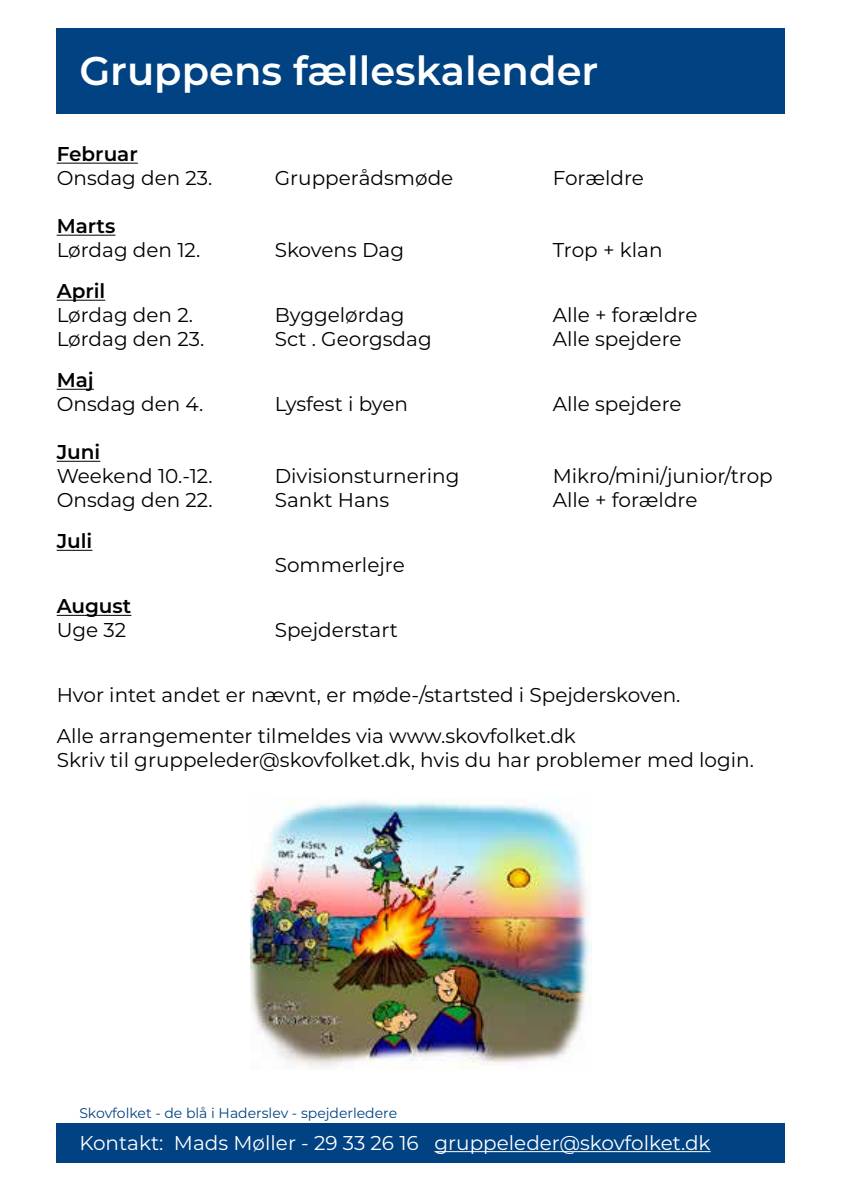
<style>
.page{position:relative;width:842px;height:1191px;background:#fff}
.page>*{position:absolute;margin:0;border:0;box-sizing:border-box;transform-origin:0 0}
.t1{font:600 40px "Montserrat";color:#fff}
.t2{font:20px/41px "Montserrat";color:#000}
.t3{font:20px "Montserrat";color:#fff}
.t4{font:600 20px "Montserrat";color:#000}
.t5{font:14px "Montserrat";color:#004282}
</style>
<div class="page">
<div style="left:57px;top:28px;width:728px;height:85px;background:#004282"></div>
<div style="left:57px;top:1123px;width:728px;height:39px;background:#004282"></div>
<hr style="left:434px;top:1151px;width:277px;height:1px;background:#fff">
<hr style="left:57px;top:163px;width:81px;height:1px;background:#000">
<hr style="left:57px;top:235px;width:58px;height:1px;background:#000">
<hr style="left:57px;top:300px;width:48px;height:1px;background:#000">
<hr style="left:57px;top:389px;width:37px;height:1px;background:#000">
<hr style="left:57px;top:461px;width:43px;height:1px;background:#000">
<hr style="left:57px;top:550px;width:35px;height:1px;background:#000">
<hr style="left:57px;top:615px;width:74px;height:1px;background:#000">
<img style="left:251px;top:797px;width:340px;height:272px">
<h1 class="t1" style="left:79px;top:42px;width:520px">Gruppens fælleskalender</h1>
<p class="t4" style="left:57px;top:140px;width:83px">Februar</p>
<p class="t2" style="left:57px;top:157px;width:157px">Onsdag den 23.</p>
<p class="t2" style="left:275px;top:157px;width:180px">Grupperådsmøde</p>
<p class="t2" style="left:553px;top:157px;width:93px">Forældre</p>
<p class="t4" style="left:57px;top:212px;width:60px">Marts</p>
<p class="t2" style="left:57px;top:229px;width:145px">Lørdag den 12.</p>
<p class="t2" style="left:275px;top:229px;width:131px">Skovens Dag</p>
<p class="t2" style="left:553px;top:229px;width:111px">Trop + klan</p>
<p class="t4" style="left:57px;top:277px;width:50px">April</p>
<p class="t2" style="left:57px;top:294px;width:138px">Lørdag den 2.</p>
<p class="t2" style="left:275px;top:294px;width:131px">Byggelørdag</p>
<p class="t2" style="left:553px;top:294px;width:146px">Alle + forældre</p>
<p class="t2" style="left:57px;top:318px;width:149px">Lørdag den 23.</p>
<p class="t2" style="left:275px;top:318px;width:158px">Sct . Georgsdag</p>
<p class="t2" style="left:553px;top:318px;width:130px">Alle spejdere</p>
<p class="t4" style="left:57px;top:366px;width:39px">Maj</p>
<p class="t2" style="left:57px;top:383px;width:148px">Onsdag den 4.</p>
<p class="t2" style="left:275px;top:383px;width:135px">Lysfest i byen</p>
<p class="t2" style="left:553px;top:383px;width:130px">Alle spejdere</p>
<p class="t4" style="left:57px;top:438px;width:45px">Juni</p>
<p class="t2" style="left:57px;top:455px;width:158px">Weekend 10.-12.</p>
<p class="t2" style="left:275px;top:455px;width:186px">Divisionsturnering</p>
<p class="t2" style="left:553px;top:455px;width:221px">Mikro/mini/junior/trop</p>
<p class="t2" style="left:57px;top:479px;width:158px">Onsdag den 22.</p>
<p class="t2" style="left:275px;top:479px;width:116px">Sankt Hans</p>
<p class="t2" style="left:553px;top:479px;width:146px">Alle + forældre</p>
<p class="t4" style="left:57px;top:527px;width:37px">Juli</p>
<p class="t2" style="left:275px;top:544px;width:132px">Sommerlejre</p>
<p class="t4" style="left:57px;top:592px;width:76px">August</p>
<p class="t2" style="left:57px;top:609px;width:71px">Uge 32</p>
<p class="t2" style="left:275px;top:609px;width:125px">Spejderstart</p>
<p class="t2" style="left:57px;top:674px;width:625px">Hvor intet andet er nævnt, er møde-/startsted i Spejderskoven.<br>Alle arrangementer tilmeldes via www.skovfolket.dk</p>
<p class="t2" style="left:57px;top:739px;width:699px">Skriv til gruppeleder@skovfolket.dk, hvis du har problemer med login.</p>
<p class="t5" style="left:79px;top:1103px;width:319px">Skovfolket - de blå i Haderslev - spejderledere</p>
<p class="t3" style="left:79px;top:1128px;width:633px">Kontakt: Mads Møller - 29 33 26 16 gruppeleder@skovfolket.dk</p>
</div>
